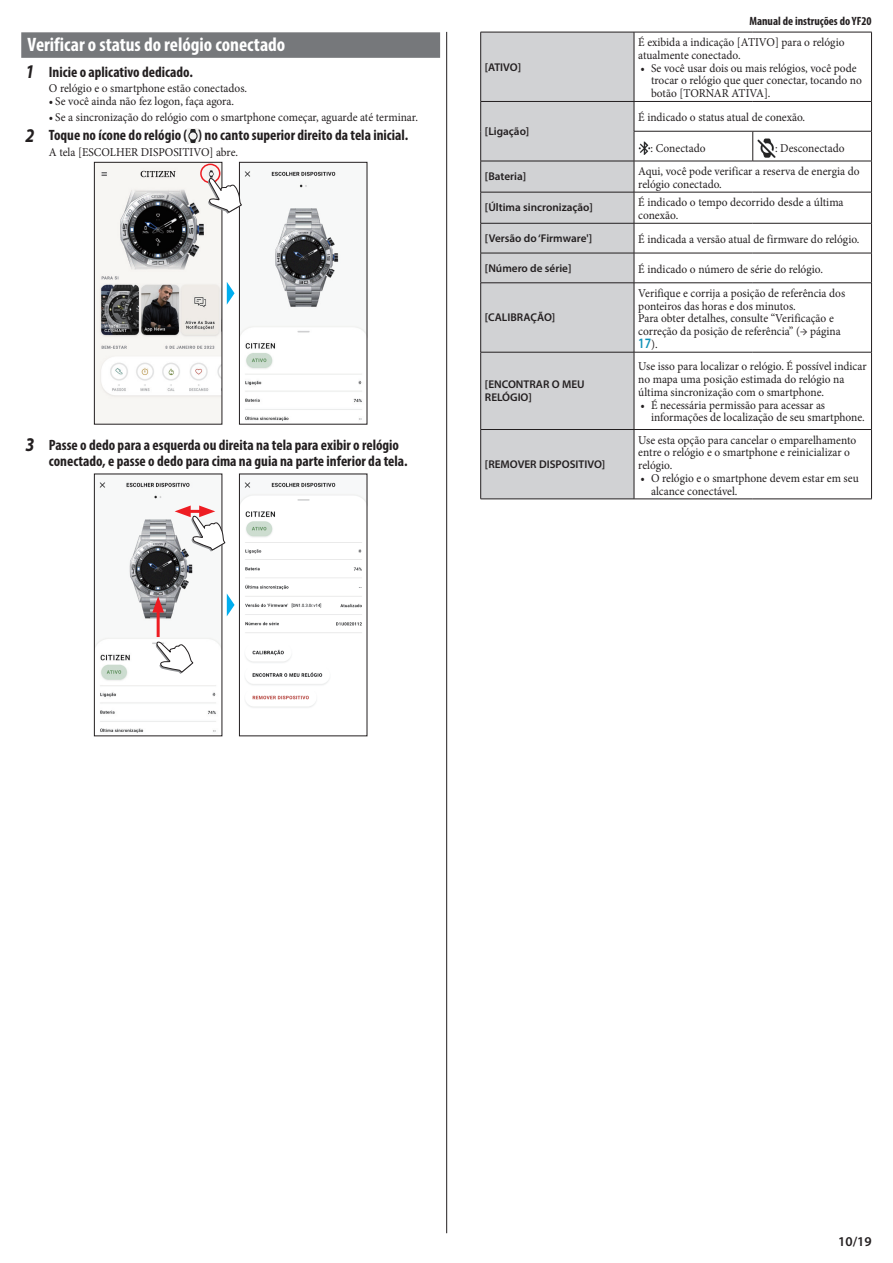
<style>
.page{position:relative;width:893px;height:1263px;background:#fff}
.page>*{position:absolute;margin:0;border:0;box-sizing:border-box;transform-origin:0 0}
.t1{font:700 condensed 19.5px "Myriad Pro";color:#fff}
.t2{font:700 condensed 15px/16.5px "Myriad Pro";color:#231f20}
.t3{font:600 14.4px "Myriad Pro";color:#1092b8;scale:.83 1}
.t4{font:600 13.5px "Myriad Pro";color:#231f20}
.t5{font:12px/12.8px "Minion Pro";color:#231f20;scale:.95 1}
.t6{font:700 condensed 12px "Myriad Pro";color:#231f20}
.t7{font:600 11.25px/13.5px "Myriad Pro";color:#231f20}
.s1{font-style:italic;font-stretch:normal;font-size:19.5px}
.s2{font-family:"Minion Pro";font-weight:400;font-size:12px;color:#231f20}
</style>
<div class="page">
<hr style="left:446px;top:32px;width:1px;height:1201px;background:#231f20">
<svg style="left:481px;top:33px;width:153px;height:466px;background:#cbccce"></svg>
<hr style="left:480px;top:32px;width:154px;height:1px;background:#231f20">
<hr style="left:480px;top:32px;width:1px;height:69px;background:#231f20">
<hr style="left:634px;top:32px;width:119px;height:1px;background:#231f20">
<hr style="left:634px;top:32px;width:1px;height:69px;background:#231f20">
<hr style="left:753px;top:32px;width:119px;height:1px;background:#231f20">
<hr style="left:871px;top:32px;width:1px;height:69px;background:#231f20">
<hr style="left:480px;top:101px;width:154px;height:1px;background:#231f20">
<svg style="left:480px;top:102px;width:1px;height:29px"></svg>
<hr style="left:634px;top:101px;width:119px;height:1px;background:#231f20">
<svg style="left:634px;top:102px;width:1px;height:29px"></svg>
<hr style="left:753px;top:101px;width:119px;height:1px;background:#231f20">
<svg style="left:871px;top:102px;width:1px;height:29px"></svg>
<hr style="left:480px;top:131px;width:1px;height:30px;background:#231f20">
<hr style="left:634px;top:131px;width:119px;height:1px;background:#231f20">
<hr style="left:634px;top:131px;width:1px;height:30px;background:#231f20">
<hr style="left:753px;top:131px;width:119px;height:1px;background:#231f20">
<hr style="left:752px;top:131px;width:1px;height:30px;background:#231f20">
<hr style="left:871px;top:131px;width:1px;height:30px;background:#231f20">
<hr style="left:480px;top:161px;width:154px;height:1px;background:#231f20">
<hr style="left:480px;top:161px;width:1px;height:31px;background:#231f20">
<hr style="left:634px;top:161px;width:119px;height:1px;background:#231f20">
<hr style="left:634px;top:161px;width:1px;height:31px;background:#231f20">
<hr style="left:753px;top:161px;width:119px;height:1px;background:#231f20">
<hr style="left:871px;top:161px;width:1px;height:31px;background:#231f20">
<hr style="left:480px;top:192px;width:154px;height:1px;background:#231f20">
<hr style="left:480px;top:192px;width:1px;height:31px;background:#231f20">
<hr style="left:634px;top:192px;width:119px;height:1px;background:#231f20">
<hr style="left:634px;top:192px;width:1px;height:31px;background:#231f20">
<hr style="left:753px;top:192px;width:119px;height:1px;background:#231f20">
<hr style="left:871px;top:192px;width:1px;height:31px;background:#231f20">
<hr style="left:480px;top:223px;width:154px;height:1px;background:#231f20">
<hr style="left:480px;top:223px;width:1px;height:30px;background:#231f20">
<hr style="left:634px;top:223px;width:119px;height:1px;background:#231f20">
<hr style="left:634px;top:223px;width:1px;height:30px;background:#231f20">
<hr style="left:753px;top:223px;width:119px;height:1px;background:#231f20">
<hr style="left:871px;top:223px;width:1px;height:30px;background:#231f20">
<hr style="left:480px;top:253px;width:154px;height:1px;background:#231f20">
<hr style="left:480px;top:253px;width:1px;height:30px;background:#231f20">
<hr style="left:634px;top:253px;width:119px;height:1px;background:#231f20">
<hr style="left:634px;top:253px;width:1px;height:30px;background:#231f20">
<hr style="left:753px;top:253px;width:119px;height:1px;background:#231f20">
<hr style="left:871px;top:253px;width:1px;height:30px;background:#231f20">
<hr style="left:480px;top:283px;width:154px;height:1px;background:#231f20">
<hr style="left:480px;top:283px;width:1px;height:69px;background:#231f20">
<hr style="left:634px;top:283px;width:119px;height:1px;background:#231f20">
<hr style="left:634px;top:283px;width:1px;height:69px;background:#231f20">
<hr style="left:753px;top:283px;width:119px;height:1px;background:#231f20">
<hr style="left:871px;top:283px;width:1px;height:69px;background:#231f20">
<hr style="left:480px;top:352px;width:154px;height:1px;background:#231f20">
<hr style="left:480px;top:352px;width:1px;height:77px;background:#231f20">
<hr style="left:634px;top:352px;width:119px;height:1px;background:#231f20">
<hr style="left:634px;top:352px;width:1px;height:77px;background:#231f20">
<hr style="left:753px;top:352px;width:119px;height:1px;background:#231f20">
<hr style="left:871px;top:352px;width:1px;height:77px;background:#231f20">
<hr style="left:480px;top:429px;width:154px;height:1px;background:#231f20">
<hr style="left:480px;top:430px;width:1px;height:69px;background:#231f20">
<hr style="left:634px;top:429px;width:119px;height:1px;background:#231f20">
<hr style="left:634px;top:430px;width:1px;height:69px;background:#231f20">
<hr style="left:753px;top:429px;width:119px;height:1px;background:#231f20">
<hr style="left:871px;top:430px;width:1px;height:69px;background:#231f20">
<hr style="left:480px;top:499px;width:154px;height:1px;background:#231f20">
<hr style="left:634px;top:499px;width:119px;height:1px;background:#231f20">
<hr style="left:753px;top:499px;width:119px;height:1px;background:#231f20">
<img style="left:638px;top:141px;width:13px;height:14px">
<img style="left:757px;top:138px;width:18px;height:20px">
<div style="left:21px;top:32px;width:419px;height:26px;background:#76787b"></div>
<img style="left:187px;top:129px;width:11px;height:14px">
<img style="left:96px;top:164px;width:124px;height:258px">
<div style="left:94px;top:162px;width:128px;height:262px;border:1px solid #231f20"></div>
<div style="left:200px;top:164px;width:20px;height:19px;border:2px solid #ee1d23;border-radius:50%"></div>
<img style="left:241px;top:170px;width:124px;height:251px">
<div style="left:239px;top:162px;width:128px;height:262px;border:1px solid #231f20"></div>
<svg style="left:227px;top:282px;width:8px;height:23px"></svg>
<svg style="left:207px;top:178px;width:35px;height:36px"></svg>
<img style="left:241px;top:482px;width:124px;height:226px">
<div style="left:239px;top:474px;width:128px;height:262px;border:1px solid #231f20"></div>
<img style="left:96px;top:482px;width:124px;height:251px">
<div style="left:94px;top:474px;width:128px;height:262px;border:1px solid #231f20"></div>
<hr style="left:157px;top:607px;width:3px;height:30px;background:#ee1d23">
<svg style="left:152px;top:596px;width:12px;height:16px"></svg>
<svg style="left:227px;top:594px;width:8px;height:22px"></svg>
<svg style="left:155px;top:641px;width:39px;height:33px"></svg>
<svg style="left:175px;top:505px;width:51px;height:46px"></svg>
<h1 class="t1" style="left:28px;top:32px;width:259px">Verificar o status do relógio conectado</h1>
<p class="t2" style="left:26px;top:63px;width:169px"><span class="s1">1</span> Inicie o aplicativo dedicado.</p>
<p class="t5" style="left:49px;top:82px;width:210px">O relógio e o smartphone estão conectados.</p>
<p class="t5" style="left:49px;top:95px;width:196px">• Se você ainda não fez logon, faça agora.</p>
<p class="t5" style="left:49px;top:111px;width:390px">• Se a sincronização do relógio com o smartphone começar, aguarde até terminar.</p>
<p class="t2" style="left:26px;top:127px;width:384px"><span class="s1">2</span> Toque no ícone do relógio ( ) no canto superior direito da tela inicial.</p>
<p class="t5" style="left:49px;top:145px;width:201px">A tela [ESCOLHER DISPOSITIVO] abre.</p>
<p class="t2" style="left:49px;top:436px;width:360px;text-indent:-23px"><span class="s1">3</span> Passe o dedo para a esquerda ou direita na tela para exibir o relógio conectado, e passe o dedo para cima na guia na parte inferior da tela.</p>
<p class="t7" style="left:485px;top:60px;width:38px">[ATIVO]</p>
<p class="t7" style="left:485px;top:124px;width:46px">[Ligação]</p>
<p class="t6" style="left:749px;top:14px;width:124px">Manual de instruções do YF20</p>
<p class="t5" style="left:638px;top:36px;width:219px">É exibida a indicação [ATIVO] para o relógio atualmente conectado.</p>
<p class="t5" style="left:651px;top:62px;width:223px;text-indent:-11px">• Se você usar dois ou mais relógios, você pode trocar o relógio que quer conectar, tocando no botão [TORNAR ATIVA].</p>
<p class="t5" style="left:638px;top:111px;width:177px">É indicado o status atual de conexão.</p>
<p class="t5" style="left:651px;top:142px;width:59px">: Conectado</p>
<p class="t5" style="left:775px;top:142px;width:75px">: Desconectado</p>
<p class="t7" style="left:485px;top:170px;width:43px">[Bateria]</p>
<p class="t5" style="left:638px;top:165px;width:234px">Aqui, você pode verificar a reserva de energia do relógio conectado.</p>
<p class="t7" style="left:485px;top:201px;width:110px">[Última sincronização]</p>
<p class="t5" style="left:638px;top:196px;width:218px">É indicado o tempo decorrido desde a última conexão.</p>
<p class="t7" style="left:485px;top:231px;width:109px">[Versão do ‘Firmware']</p>
<p class="t5" style="left:638px;top:233px;width:234px">É indicada a versão atual de firmware do relógio.</p>
<p class="t7" style="left:485px;top:261px;width:88px">[Número de série]</p>
<p class="t5" style="left:638px;top:263px;width:196px">É indicado o número de série do relógio.</p>
<p class="t7" style="left:485px;top:310px;width:72px">[CALIBRAÇÃO]</p>
<p class="t5" style="left:638px;top:287px;width:219px">Verifique e corrija a posição de referência dos ponteiros das horas e dos minutos.<br>Para obter detalhes, consulte “Verificação e correção da posição de referência” (→ página</p>
<p class="t3" style="left:638px;top:334px;width:25px">17<span class="s2">).</span></p>
<p class="t7" style="left:485px;top:377px;width:101px">[ENCONTRAR O MEU<br>RELÓGIO]</p>
<p class="t7" style="left:485px;top:457px;width:122px">[REMOVER DISPOSITIVO]</p>
<p class="t5" style="left:638px;top:360px;width:242px">Use isso para localizar o relógio. É possível indicar no mapa uma posição estimada do relógio na última sincronização com o smartphone.</p>
<p class="t5" style="left:651px;top:398px;width:227px;text-indent:-11px">• É necessária permissão para acessar as informações de localização de seu smartphone.</p>
<p class="t5" style="left:638px;top:433px;width:231px">Use esta opção para cancelar o emparelhamento entre o relógio e o smartphone e reinicializar o relógio.</p>
<p class="t5" style="left:651px;top:472px;width:220px;text-indent:-11px">• O relógio e o smartphone devem estar em seu alcance conectável.</p>
<p class="t4" style="left:838px;top:1233px;width:35px">10/19</p>
</div>
